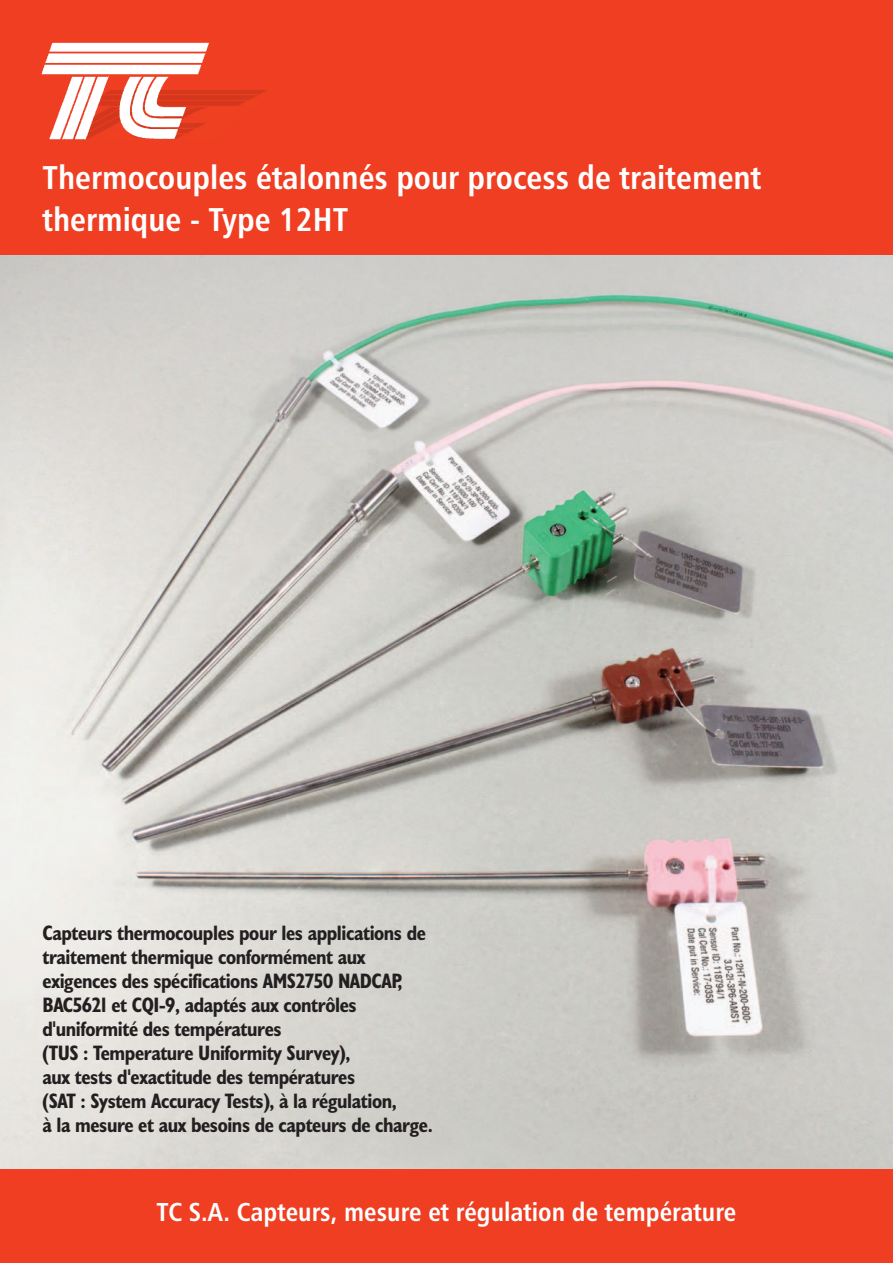
<style>
.page{position:relative;width:893px;height:1263px;background:#fff}
.page>*{position:absolute;margin:0;border:0;box-sizing:border-box;transform-origin:0 0}
.t1{font:33px/42px "Humanist 777 BT Bold Condensed B";color:#fff}
.t2{font:25.95px "Humanist 777 BT Bold Condensed B";color:#fff}
.t3{font:700 condensed 21px/24px "Humanist 521 BT";letter-spacing:-.02em;color:#231f20}
</style>
<div class="page">
<img style="left:0;top:254px;width:893px;height:915px">
<div style="left:0;top:1169px;width:893px;height:94px;background:#ef3e22"></div>
<div style="left:0;top:0;width:893px;height:254px;background:#ef3e22"></div>
<img style="left:215px;top:90px;width:52px;height:16px">
<img style="left:41px;top:42px;width:174px;height:98px">
<p class="t1" style="left:43px;top:159px;width:720px">Thermocouples étalonnés pour process de traitement thermique - Type 12HT</p>
<p class="t3" style="left:43px;top:923px;width:392px">Capteurs thermocouples pour les applications de traitement thermique conformément aux exigences des spécifications AMS2750 NADCAP, BAC5621 et CQI-9, adaptés aux contrôles d'uniformité des températures<br>(TUS : Temperature Uniformity Survey),<br>aux tests d'exactitude des températures<br>(SAT : System Accuracy Tests), à la régulation,<br>à la mesure et aux besoins de capteurs de charge.</p>
<p class="t2" style="left:157px;top:1201px;width:581px">TC S.A. Capteurs, mesure et régulation de température</p>
</div>
